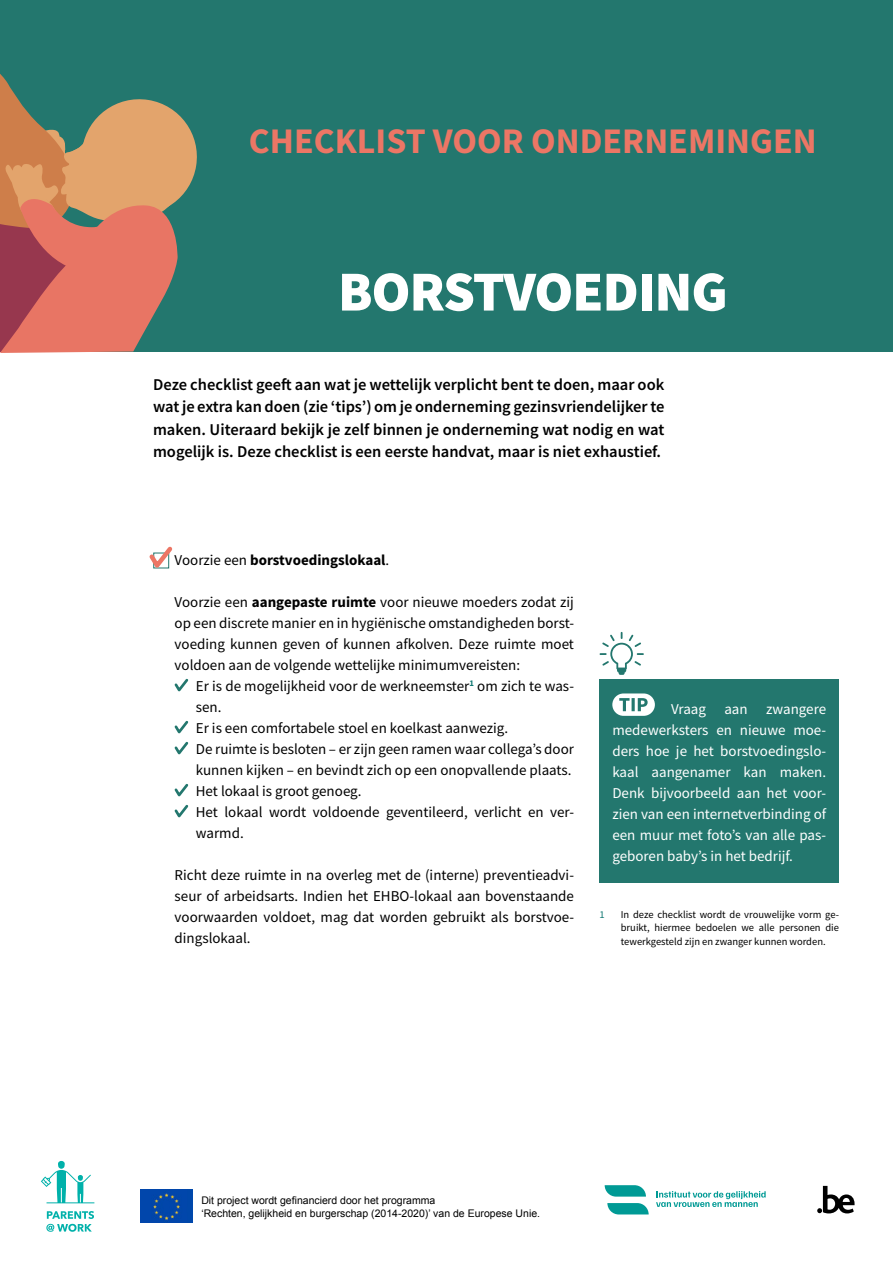
<style>
.page{position:relative;width:893px;height:1263px;background:#fff}
.page>*{position:absolute;margin:0;border:0;box-sizing:border-box;transform-origin:0 0}
.t1{font:900 56.55px "Source Sans Pro";letter-spacing:-.02em;color:#fff}
.t2{font:700 36px "Source Sans Pro";color:#ec7665}
.t3{font:600 16.5px/22.5px "Source Sans Pro";color:#000;text-align:justify}
.t4{font:15px/21px "Source Sans Pro";color:#000;text-align:justify}
.t5{font:15px/21px "Source Sans Pro";color:#fff;text-align:justify}
.t6{font:700 15px "Source Sans Pro";color:#000}
.t7{font:10.5px/13.5px "Source Sans Pro";color:#000;text-align:justify}
.t8{font:10.5px/12.6px "Arial";color:#000}
.t9{font:10.5px "Source Sans Pro";color:#107872}
.t10{font:10.2px/12px "Calibri";color:#000;scale:1.19 1}
.s1{font-weight:400}
.s2{font-weight:700}
</style>
<div class="page">
<div style="left:0;top:0;width:893px;height:351px;background:#23776e"></div>
<svg style="left:174px;top:678px;width:15px;height:14px"></svg>
<svg style="left:174px;top:720px;width:15px;height:35px"></svg>
<svg style="left:174px;top:783px;width:15px;height:35px"></svg>
<div style="left:600px;top:679px;width:239px;height:204px;background:#23776e"></div>
<div style="left:612px;top:693px;width:43px;height:23px;background:#fff;border-radius:11px"></div>
<svg style="left:619px;top:698px;width:29px;height:13px"></svg>
<svg style="left:149px;top:546px;width:24px;height:23px"></svg>
<svg style="left:0;top:74px;width:201px;height:279px"></svg>
<svg style="left:600px;top:632px;width:44px;height:43px"></svg>
<svg style="left:41px;top:1161px;width:53px;height:42px"></svg>
<svg style="left:46px;top:1211px;width:48px;height:21px"></svg>
<svg style="left:817px;top:1186px;width:37px;height:27px"></svg>
<img style="left:141px;top:1190px;width:51px;height:33px">
<svg style="left:605px;top:1185px;width:41px;height:11px"></svg>
<svg style="left:607px;top:1203px;width:42px;height:11px"></svg>
<svg style="left:656px;top:1191px;width:110px;height:16px"></svg>
<h2 class="t2" style="left:249px;top:117px;width:569px">CHECKLIST VOOR ONDERNEMINGEN</h2>
<h1 class="t1" style="left:338px;top:253px;width:391px">BORSTVOEDING</h1>
<p class="t3" style="left:153px;top:373px;width:513px">Deze checklist geeft aan wat je wettelijk verplicht bent te doen, maar ook wat je extra kan doen (zie ‘tips’) om je onderneming gezinsvriendelijker te maken. Uiteraard bekijk je zelf binnen je onderneming wat nodig en wat mogelijk is. Deze checklist is een eerste handvat, maar is niet exhaustief.</p>
<p class="t6" style="left:175px;top:550px;width:216px"><span class="s1">Voorzie een</span> borstvoedingslokaal<span class="s1">.</span></p>
<p class="t4" style="left:175px;top:592px;width:401px">Voorzie een <span class="s2">aangepaste ruimte</span> voor nieuwe moeders zodat zij op een discrete manier en in hygiënische omstandigheden borst&shy;voeding kunnen geven of kunnen afkolven. Deze ruimte moet voldoen aan de volgende wettelijke minimumvereisten:</p>
<p class="t4" style="left:196px;top:676px;width:380px;text-align:left">Er is de mogelijkheid voor de werkneemster<sup>1</sup> om zich te was&shy;sen.<br>Er is een comfortabele stoel en koelkast aanwezig.<br>De ruimte is besloten – er zijn geen ramen waar collega’s door kunnen kijken – en bevindt zich op een onopvallende plaats.<br>Het lokaal is groot genoeg.<br>Het lokaal wordt voldoende geventileerd, verlicht en ver&shy;warmd.</p>
<p class="t4" style="left:175px;top:865px;width:401px">Richt deze ruimte in na overleg met de (interne) preventieadvi&shy;seur of arbeidsarts. Indien het EHBO-lokaal aan bovenstaande voorwaarden voldoet, mag dat worden gebruikt als borstvoe&shy;dingslokaal.</p>
<p class="t5" style="left:612px;top:699px;width:215px;text-indent:59px">Vraag aan zwangere medewerksters en nieuwe moe&shy;ders hoe je het borstvoedingslo&shy;kaal aangenamer kan maken.<br>Denk bijvoorbeeld aan het voor&shy;zien van een internetverbinding of een muur met foto’s van alle pas&shy;geboren baby’s in het bedrijf.</p>
<p class="t9" style="left:600px;top:907px;width:7px">1</p>
<p class="t7" style="left:621px;top:907px;width:220px">In deze checklist wordt de vrouwelijke vorm ge&shy;bruikt, hiermee bedoelen we alle personen die tewerkgesteld zijn en zwanger kunnen worden.</p>
<p class="t8" style="left:201px;top:1194px;width:340px">Dit project wordt gefinancierd door het programma<br>‘Rechten, gelijkheid en burgerschap (2014-2020)’ van de Europese Unie.</p>
<p class="t10" style="left:201px;top:1193px;width:149px">This project is funded by the Rights,<br>Equality and Citizenship Programme</p>
</div>
